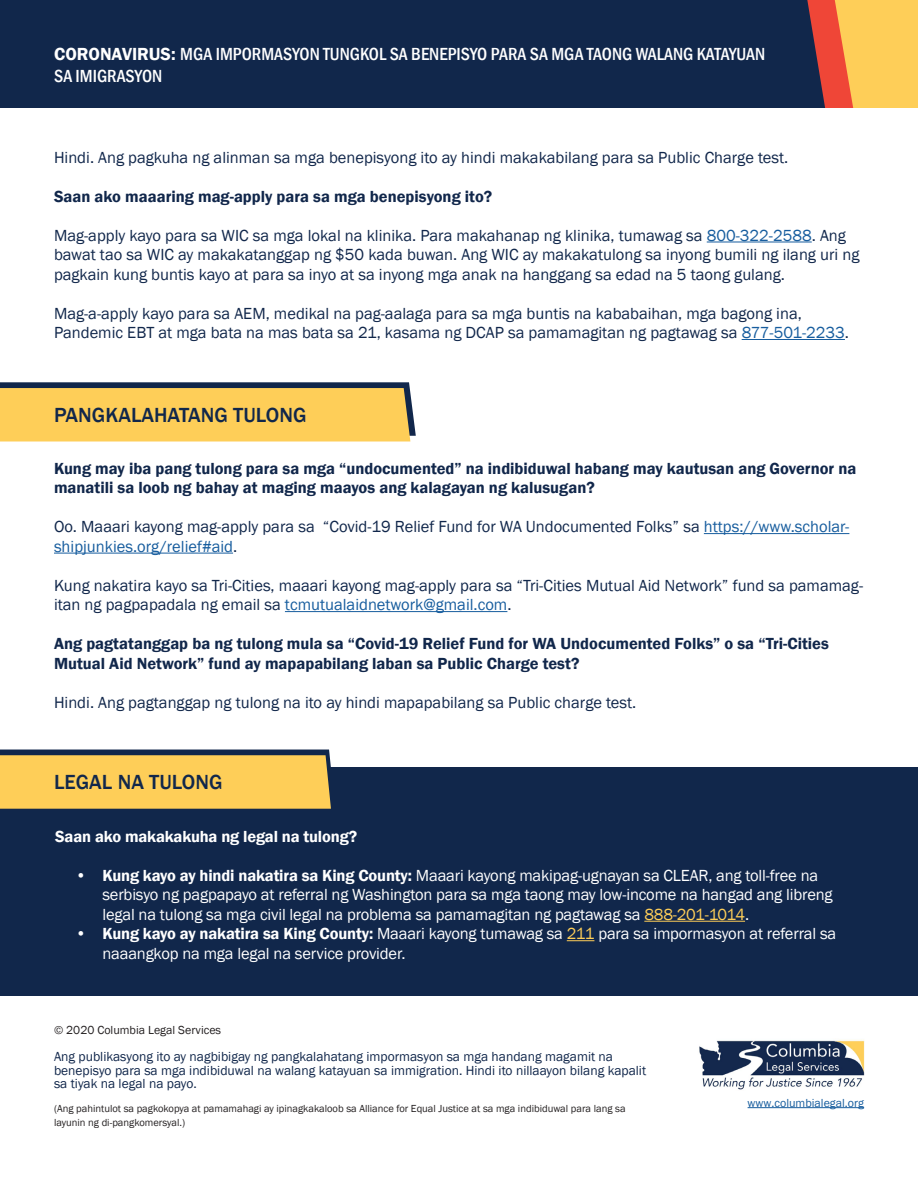
<style>
.page{position:relative;width:918px;height:1188px;background:#fff}
.page>*{position:absolute;margin:0;border:0;box-sizing:border-box;transform-origin:0 0}
.t1{font:500 21px "Franklin Gothic";color:#11274b}
.t2{font:500 condensed 18px/21.6px "Franklin Gothic";color:#fff}
.t3{font:16.5px/19.5px "Franklin Gothic";color:#11274b}
.t4{font:16.5px/19.5px "Franklin Gothic";letter-spacing:-.01em;color:#fff}
.t5{font:600 16.5px/19.5px "Franklin Gothic";color:#11274b}
.t6{font:600 16.5px "Franklin Gothic";letter-spacing:-.01em;color:#fff}
.t7{font:13.5px/13.5px "Franklin Gothic";color:#11274b}
.t8{font:12px "Franklin Gothic";color:#231f20}
.t9{font:12px "Franklin Gothic";color:#175d9e}
.t10{font:10.5px/13.5px "Franklin Gothic";color:#231f20}
.s1{font-weight:600;font-stretch:normal}
.s2{color:#175d9e}
.s3{font-weight:600}
.s4{color:#fece58}
</style>
<div class="page">
<img style="left:699px;top:1039px;width:166px;height:51px">
<svg style="left:0;top:382px;width:416px;height:59px;background:#e4bc58"></svg>
<hr style="left:704px;top:533px;width:145px;height:1px;background:#175d9e">
<hr style="left:54px;top:553px;width:179px;height:1px;background:#175d9e">
<hr style="left:285px;top:611px;width:222px;height:1px;background:#175d9e">
<div style="left:0;top:767px;width:918px;height:229px;background:#11274b"></div>
<hr style="left:644px;top:921px;width:101px;height:1px;background:#fece58">
<svg style="left:567px;top:940px;width:27px;height:1px"></svg>
<svg style="left:0;top:750px;width:331px;height:59px;background:#e6bd56"></svg>
<hr style="left:748px;top:1107px;width:116px;height:1px;background:#175d9e">
<div style="left:853px;top:0;width:65px;height:108px;background:#fece58"></div>
<svg style="left:825px;top:0;width:28px;height:108px;background:#f37141"></svg>
<div style="left:0;top:0;width:825px;height:108px;background:#11274b"></div>
<hr style="left:707px;top:242px;width:105px;height:1px;background:#175d9e">
<hr style="left:742px;top:339px;width:103px;height:1px;background:#175d9e">
<p class="t2" style="left:54px;top:43px;width:713px"><span class="s1">CORONAVIRUS:</span> MGA IMPORMASYON TUNGKOL SA BENEPISYO PARA SA MGA TAONG WALANG KATAYUAN<br>SA IMIGRASYON</p>
<p class="t3" style="left:54px;top:148px;width:736px">Hindi. Ang pagkuha ng alinman sa mga benepisyong ito ay hindi makakabilang para sa Public Charge test.</p>
<p class="t5" style="left:54px;top:187px;width:440px">Saan ako maaaring mag-apply para sa mga benepisyong ito?</p>
<p class="t3" style="left:54px;top:226px;width:807px">Mag-apply kayo para sa WIC sa mga lokal na klinika. Para makahanap ng klinika, tumawag sa <span class="s2">800-322-2588</span>. Ang bawat tao sa WIC ay makakatanggap ng $50 kada buwan. Ang WIC ay makakatulong sa inyong bumili ng ilang uri ng pagkain kung buntis kayo at para sa inyo at sa inyong mga anak na hanggang sa edad na 5 taong gulang.</p>
<p class="t3" style="left:54px;top:304px;width:797px">Mag-a-apply kayo para sa AEM, medikal na pag-aalaga para sa mga buntis na kababaihan, mga bagong ina,<br>Pandemic EBT at mga bata na mas bata sa 21, kasama ng DCAP sa pamamagitan ng pagtawag sa <span class="s2">877-501-2233</span>.</p>
<p class="t1" style="left:54px;top:402px;width:254px">PANGKALAHATANG TULONG</p>
<p class="t5" style="left:54px;top:459px;width:804px">Kung may iba pang tulong para sa mga “undocumented” na indibiduwal habang may kautusan ang Governor na manatili sa loob ng bahay at maging maayos ang kalagayan ng kalusugan?</p>
<p class="t3" style="left:54px;top:517px;width:797px">Oo. Maaari kayong mag-apply para sa “Covid-19 Relief Fund for WA Undocumented Folks” sa <span class="s2">https://www.scholar&shy;shipjunkies.org/relief#aid</span>.</p>
<p class="t3" style="left:54px;top:576px;width:811px">Kung nakatira kayo sa Tri-Cities, maaari kayong mag-apply para sa “Tri-Cities Mutual Aid Network” fund sa pamamag&shy;itan ng pagpapadala ng email sa <span class="s2">tcmutualaidnetwork@gmail.com</span>.</p>
<p class="t5" style="left:54px;top:634px;width:776px">Ang pagtatanggap ba ng tulong mula sa “Covid-19 Relief Fund for WA Undocumented Folks” o sa “Tri-Cities<br>Mutual Aid Network” fund ay mapapabilang laban sa Public Charge test?</p>
<p class="t3" style="left:54px;top:693px;width:584px">Hindi. Ang pagtanggap ng tulong na ito ay hindi mapapabilang sa Public charge test.</p>
<p class="t1" style="left:54px;top:769px;width:170px">LEGAL NA TULONG</p>
<p class="t6" style="left:55px;top:826px;width:303px">Saan ako makakakuha ng legal na tulong?</p>
<p class="t4" style="left:102px;top:866px;width:732px;text-indent:-27px">• <span class="s3">Kung kayo ay hindi nakatira sa King County:</span> Maaari kayong makipag-ugnayan sa CLEAR, ang toll-free na serbisyo ng pagpapayo at referral ng Washington para sa mga taong may low-income na hangad ang libreng legal na tulong sa mga civil legal na problema sa pamamagitan ng pagtawag sa <span class="s4">888-201-1014</span>.</p>
<p class="t4" style="left:102px;top:925px;width:735px;text-indent:-27px">• <span class="s3">Kung kayo ay nakatira sa King County:</span> Maaari kayong tumawag sa <span class="s4">211</span> para sa impormasyon at referral sa naaangkop na mga legal na service provider.</p>
<p class="t8" style="left:54px;top:1023px;width:169px">© 2020 Columbia Legal Services</p>
<p class="t7" style="left:54px;top:1050px;width:594px">Ang publikasyong ito ay nagbibigay ng pangkalahatang impormasyon sa mga handang magamit na benepisyo para sa mga indibiduwal na walang katayuan sa immigration. Hindi ito nillaayon bilang kapalit sa tiyak na legal na payo.</p>
<p class="t10" style="left:54px;top:1102px;width:573px">(Ang pahintulot sa pagkokopya at pamamahagi ay ipinagkakaloob sa Alliance for Equal Justice at sa mga indibiduwal para lang sa layunin ng di-pangkomersyal.)</p>
<p class="t9" style="left:748px;top:1095px;width:118px">www.columbialegal.org</p>
</div>
